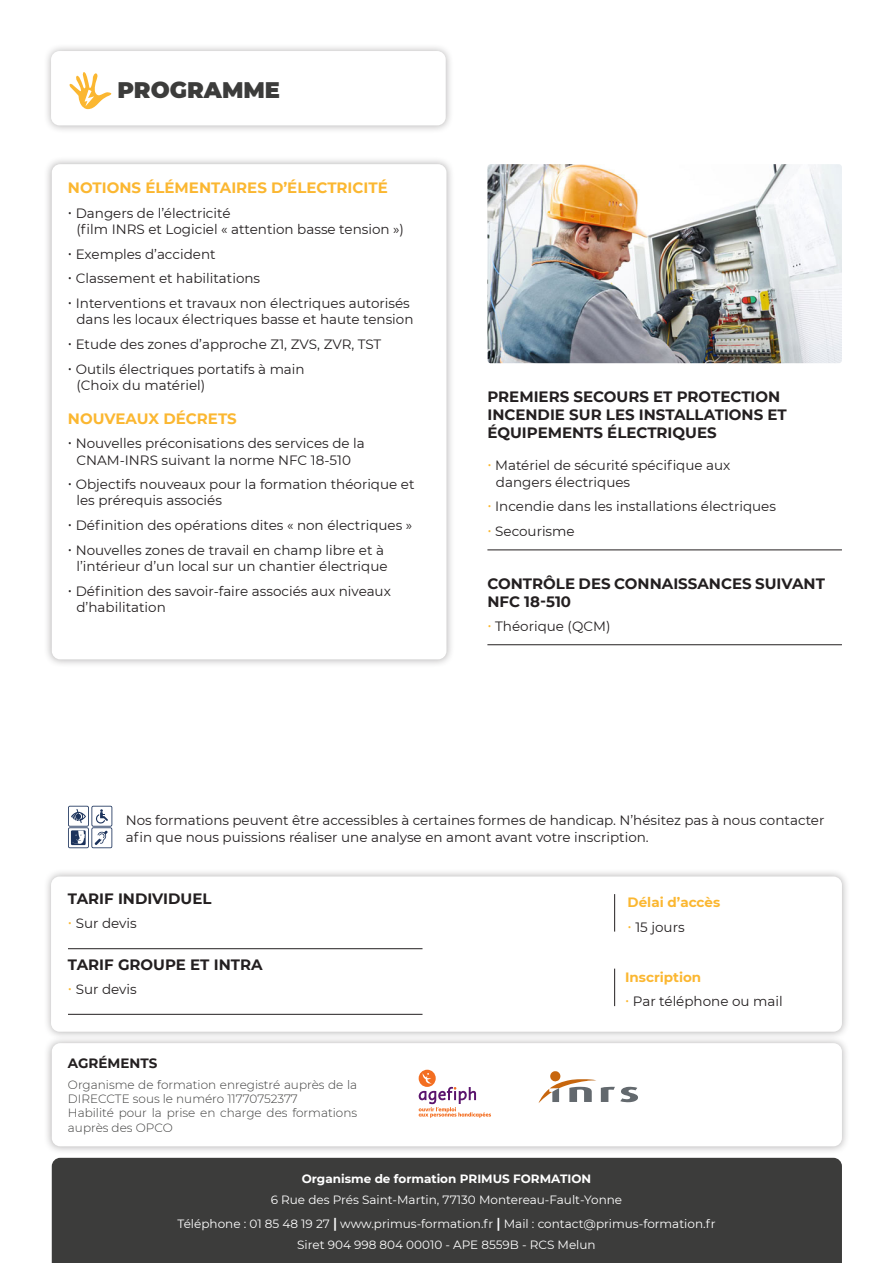
<style>
.page{position:relative;width:893px;height:1263px;background:#fff}
.page>*{position:absolute;margin:0;border:0;box-sizing:border-box;transform-origin:0 0}
.t1{font:900 22.5px "Montserrat";color:#3c3c3b}
.t2{font:700 15px/18px "Montserrat";color:#231f20}
.t3{font:700 15px "Montserrat";color:#fbb731}
.t4{font:13.5px/16.2px "Montserrat";color:#231f20}
.t5{font:700 13.5px "Montserrat";color:#fbb731}
.t6{font:700 13.5px "Montserrat";color:#231f20}
.t7{font:12px "Montserrat";color:#fff}
.t8{font:300 12px/14.4px "Montserrat";color:#3c3c3b}
.t9{font:700 12px "Montserrat";color:#fff}
.s1{color:#fbb731}
.s2{font-weight:600;font-size:13.5px}
</style>
<div class="page">
<div style="left:44px;top:156px;width:410px;height:511px;background:#231f20;opacity:.35"></div>
<div style="left:52px;top:164px;width:394px;height:495px;background:#fff;border-radius:9px"></div>
<div style="left:43px;top:43px;width:411px;height:90px;background:#231f20;opacity:.35"></div>
<div style="left:51px;top:51px;width:395px;height:74px;background:#fff;border-radius:9px"></div>
<hr style="left:487px;top:550px;width:355px;height:1px;background:#231f20">
<hr style="left:487px;top:644px;width:355px;height:1px;background:#231f20">
<img style="left:487px;top:164px;width:355px;height:199px">
<div style="left:44px;top:1035px;width:806px;height:120px;background:#231f20;opacity:.35"></div>
<div style="left:52px;top:1043px;width:790px;height:103px;background:#fff;border-radius:9px"></div>
<div style="left:52px;top:1158px;width:790px;height:105px;background:#3c3c3b"></div>
<div style="left:43px;top:868px;width:807px;height:172px;background:#231f20;opacity:.35"></div>
<div style="left:51px;top:876px;width:791px;height:156px;background:#fff;border-radius:9px"></div>
<hr style="left:68px;top:948px;width:354px;height:1px;background:#231f20">
<hr style="left:614px;top:894px;width:1px;height:37px;background:#231f20">
<hr style="left:614px;top:968px;width:1px;height:38px;background:#231f20">
<hr style="left:68px;top:1014px;width:354px;height:1px;background:#231f20">
<svg style="left:70px;top:72px;width:41px;height:37px"></svg>
<svg style="left:538px;top:1071px;width:100px;height:32px"></svg>
<div style="left:419px;top:1070px;width:17px;height:17px;background:#f36e21;border-radius:50%"></div>
<svg style="left:419px;top:1073px;width:72px;height:45px"></svg>
<svg style="left:68px;top:806px;width:44px;height:42px"></svg>
<p class="t1" style="left:117px;top:73px;width:164px">PROGRAMME</p>
<p class="t3" style="left:68px;top:177px;width:321px">NOTIONS ÉLÉMENTAIRES D’ÉLECTRICITÉ</p>
<p class="t4" style="left:68px;top:204px;width:164px">• Dangers de l’électricité</p>
<p class="t4" style="left:76px;top:221px;width:329px">(film INRS et Logiciel « attention basse tension »)</p>
<p class="t4" style="left:68px;top:245px;width:149px">• Exemples d’accident</p>
<p class="t4" style="left:68px;top:270px;width:194px">• Classement et habilitations</p>
<p class="t4" style="left:68px;top:295px;width:343px">• Interventions et travaux non électriques autorisés</p>
<p class="t4" style="left:76px;top:311px;width:338px">dans les locaux électriques basse et haute tension</p>
<p class="t4" style="left:68px;top:336px;width:315px">• Etude des zones d’approche Z1, ZVS, ZVR, TST</p>
<p class="t4" style="left:68px;top:360px;width:238px">• Outils électriques portatifs à main</p>
<p class="t4" style="left:76px;top:377px;width:130px">(Choix du matériel)</p>
<p class="t3" style="left:68px;top:407px;width:170px">NOUVEAUX DÉCRETS</p>
<p class="t4" style="left:68px;top:435px;width:298px">• Nouvelles préconisations des services de la</p>
<p class="t4" style="left:76px;top:451px;width:276px">CNAM-INRS suivant la norme NFC 18-510</p>
<p class="t4" style="left:68px;top:476px;width:348px">• Objectifs nouveaux pour la formation théorique et</p>
<p class="t4" style="left:76px;top:492px;width:147px">les prérequis associés</p>
<p class="t4" style="left:68px;top:517px;width:346px">• Définition des opérations dites « non électriques »</p>
<p class="t4" style="left:68px;top:541px;width:318px">• Nouvelles zones de travail en champ libre et à</p>
<p class="t4" style="left:76px;top:558px;width:313px">l’intérieur d’un local sur un chantier électrique</p>
<p class="t4" style="left:68px;top:582px;width:324px">• Définition des savoir-faire associés aux niveaux</p>
<p class="t4" style="left:76px;top:599px;width:91px">d’habilitation</p>
<p class="t2" style="left:487px;top:387px;width:301px">PREMIERS SECOURS ET PROTECTION<br>INCENDIE SUR LES INSTALLATIONS ET</p>
<p class="t2" style="left:487px;top:423px;width:231px">ÉQUIPEMENTS ÉLECTRIQUES</p>
<p class="t4" style="left:487px;top:457px;width:245px"><span class="s1">•</span> Matériel de sécurité spécifique aux</p>
<p class="t4" style="left:496px;top:473px;width:136px">dangers électriques</p>
<p class="t4" style="left:487px;top:498px;width:290px"><span class="s1">•</span> Incendie dans les installations électriques</p>
<p class="t4" style="left:487px;top:523px;width:89px"><span class="s1">•</span> Secourisme</p>
<p class="t2" style="left:487px;top:574px;width:339px">CONTRÔLE DES CONNAISSANCES SUIVANT<br>NFC 18-510</p>
<p class="t4" style="left:487px;top:617px;width:124px"><span class="s1">•</span> Théorique (QCM)</p>
<p class="t4" style="left:126px;top:812px;width:700px">Nos formations peuvent être accessibles à certaines formes de handicap. N’hésitez pas à nous contacter afin que nous puissions réaliser une analyse en amont avant votre inscription.</p>
<p class="t2" style="left:68px;top:889px;width:145px">TARIF INDIVIDUEL</p>
<p class="t4" style="left:68px;top:915px;width:70px"><span class="s1">•</span> Sur devis</p>
<p class="t2" style="left:68px;top:955px;width:196px">TARIF GROUPE ET INTRA</p>
<p class="t4" style="left:68px;top:980px;width:70px"><span class="s1">•</span> Sur devis</p>
<p class="t5" style="left:628px;top:893px;width:94px">Délai d’accès</p>
<p class="t4" style="left:628px;top:918px;width:59px"><span class="s1">•</span> 15 jours</p>
<p class="t5" style="left:625px;top:967px;width:78px">Inscription</p>
<p class="t4" style="left:625px;top:993px;width:159px"><span class="s1">•</span> Par téléphone ou mail</p>
<p class="t6" style="left:68px;top:1053px;width:91px">AGRÉMENTS</p>
<p class="t8" style="left:68px;top:1077px;width:291px">Organisme de formation enregistré auprès de la<br>DIRECCTE sous le numéro 11770752377</p>
<p class="t8" style="left:68px;top:1105px;width:291px">Habilité pour la prise en charge des formations auprès des OPCO</p>
<p class="t9" style="left:302px;top:1170px;width:291px">Organisme de formation PRIMUS FORMATION</p>
<p class="t7" style="left:271px;top:1191px;width:353px">6 Rue des Prés Saint-Martin, 77130 Montereau-Fault-Yonne</p>
<p class="t7" style="left:177px;top:1215px;width:540px">Téléphone : 01 85 48 19 27 <span class="s2">|</span> www.primus-formation.fr <span class="s2">|</span> Mail : contact@primus-formation.fr</p>
<p class="t7" style="left:297px;top:1236px;width:300px">Siret 904 998 804 00010 - APE 8559B - RCS Melun</p>
</div>
